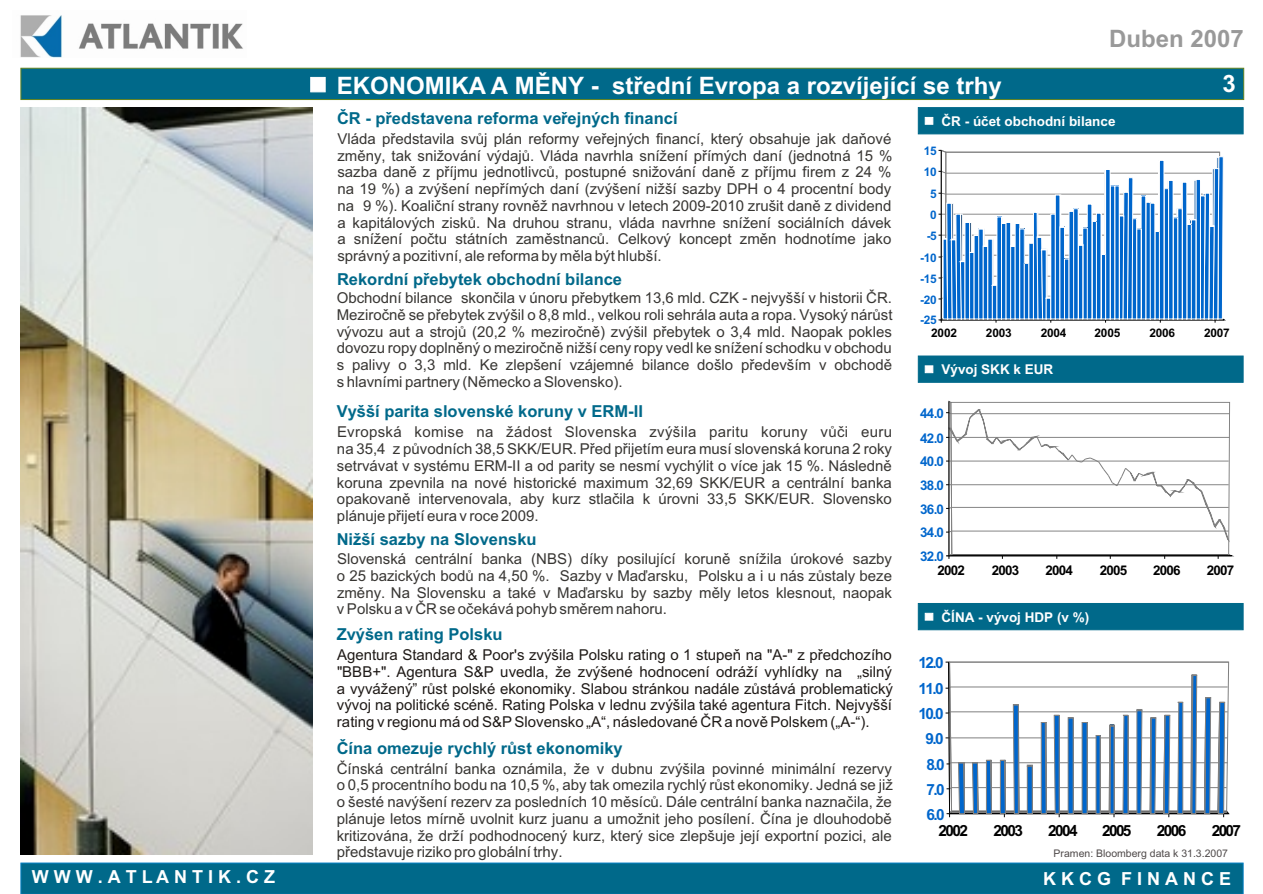
<style>
.page{position:relative;width:1263px;height:894px;background:#fff}
.page>*{position:absolute;margin:0;border:0;box-sizing:border-box;transform-origin:0 0}
.t1{font:700 24px "Arial";color:#fff}
.t2{font:700 24px "Arial";color:#999}
.t3{font:700 18px "Arial";color:#fff}
.t4{font:700 16.5px "Arial";color:#00698a}
.t5{font:700 15.45px "Arial";letter-spacing:-.105em;color:#000}
.t6{font:700 15.45px "Arial";color:#06c}
.t7{font:15px/16.8px "Arial";color:#383633;text-align:justify}
.t8{font:15px/16.8px "Arial";color:#1f1a17;text-align:justify}
.t9{font:700 13.5px "Arial";color:#fff}
.t10{font:700 13.35px "Arial";letter-spacing:-.055em;color:#06c}
.t11{font:700 13.35px "Arial";letter-spacing:-.055em;color:#000}
.t12{font:700 11.85px "Arial";letter-spacing:-.015em;color:#000}
.t13{font:700 11.85px "Arial";letter-spacing:-.025em;color:#06c}
.t14{font:10.5px "Arial";color:#4f4a4a}
</style>
<div class="page">
<div style="left:21px;top:863px;width:1222px;height:31px;background:#00698a;border:1px solid #007dc2"></div>
<div style="left:21px;top:68px;width:1223px;height:32px;background:#00698a;border:1px solid #618221"></div>
<div style="left:311px;top:77px;width:14px;height:15px;background:#fff;border:1px solid #fff"></div>
<img style="left:20px;top:107px;width:292px;height:748px">
<div style="left:918px;top:107px;width:325px;height:27px;background:#00698a;border:1px solid #00698a"></div>
<div style="left:925px;top:117px;width:8px;height:7px;background:#fff;border:1px solid #fff"></div>
<div style="left:918px;top:356px;width:325px;height:26px;background:#00698a"></div>
<div style="left:925px;top:366px;width:8px;height:7px;background:#fff;border:1px solid #fff"></div>
<div style="left:918px;top:603px;width:325px;height:27px;background:#00698a;border:1px solid #00698a"></div>
<div style="left:925px;top:613px;width:8px;height:7px;background:#fff;border:1px solid #fff"></div>
<svg style="left:939px;top:150px;width:286px;height:173px"></svg>
<svg style="left:946px;top:401px;width:287px;height:158px"></svg>
<svg style="left:946px;top:662px;width:283px;height:155px"></svg>
<img style="left:20px;top:15px;width:223px;height:42px">
<p class="t3" style="left:32px;top:870px;width:245px">W W W . A T L A N T I K . C Z</p>
<h1 class="t2" style="left:1109px;top:30px;width:136px">Duben 2007</h1>
<h1 class="t1" style="left:1223px;top:74px;width:15px">3</h1>
<h1 class="t1" style="left:337px;top:76px;width:667px">EKONOMIKA A MÌNY - støední Evropa a rozvíjející se trhy</h1>
<p class="t7" style="left:337px;top:132px;width:557px">Vláda pøedstavila svùj plán reformy veøejných financí, který obsahuje jak daòové zmìny, tak snižování výdajù. Vláda navrhla snížení pøímých daní (jednotná 15 % sazba danì z pøíjmu jednotlivcù, postupné snižování danì z pøíjmu firem z 24 % na 19 %) a zvýšení nepøímých daní (zvýšení nižší sazby DPH o 4 procentní body na 9 %). Koalièní strany rovnìž navrhnou v letech 2009-2010 zrušit danì z dividend a kapitálových ziskù. Na druhou stranu, vláda navrhne snížení sociálních dávek a snížení poètu státních zamìstnancù. Celkový koncept zmìn hodnotíme jako správný a pozitivní, ale reforma by mìla být hlubší.</p>
<p class="t7" style="left:337px;top:291px;width:557px">Obchodní bilance skonèila v únoru pøebytkem 13,6 mld. CZK - nejvyšší v historii ÈR.<br>Meziroènì se pøebytek zvýšil o 8,8 mld., velkou roli sehrála auta a ropa. Vysoký nárùst vývozu aut a strojù (20,2 % meziroènì) zvýšil pøebytek o 3,4 mld. Naopak pokles dovozu ropy doplnìný o meziroènì nižší ceny ropy vedl ke snížení schodku v obchodu s palivy o 3,3 mld. Ke zlepšení vzájemné bilance došlo pøedevším v obchodì s hlavními partnery (Nìmecko a Slovensko).</p>
<p class="t7" style="left:337px;top:425px;width:557px">Evropská komise na žádost Slovenska zvýšila paritu koruny vùèi euru na 35,4 z pùvodních 38,5 SKK/EUR. Pøed pøijetím eura musí slovenská koruna 2 roky setrvávat v systému ERM-II a od parity se nesmí vychýlit o více jak 15 %. Následnì koruna zpevnila na nové historické maximum 32,69 SKK/EUR a centrální banka opakovanì intervenovala, aby kurz stlaèila k úrovni 33,5 SKK/EUR. Slovensko plánuje pøijetí eura v roce 2009.</p>
<p class="t7" style="left:337px;top:552px;width:557px">Slovenská centrální banka (NBS) díky posilující korunì snížila úrokové sazby o 25 bazických bodù na 4,50 %. Sazby v Maïarsku, Polsku a i u nás zùstaly beze zmìny. Na Slovensku a také v Maïarsku by sazby mìly letos klesnout, naopak v Polsku a v ÈR se oèekává pohyb smìrem nahoru.</p>
<p class="t4" style="left:337px;top:112px;width:342px">ÈR - pøedstavena reforma veøejných financí</p>
<p class="t9" style="left:942px;top:116px;width:176px">ÈR - úèet obchodní bilance</p>
<p class="t13" style="left:924px;top:146px;width:14px">15</p>
<p class="t13" style="left:924px;top:167px;width:14px">10</p>
<p class="t13" style="left:930px;top:189px;width:8px">5</p>
<p class="t13" style="left:930px;top:210px;width:8px">0</p>
<p class="t13" style="left:927px;top:231px;width:12px">-5</p>
<p class="t13" style="left:920px;top:253px;width:18px">-10</p>
<p class="t4" style="left:337px;top:273px;width:287px">Rekordní pøebytek obchodní bilance</p>
<p class="t13" style="left:920px;top:274px;width:18px">-15</p>
<p class="t13" style="left:920px;top:295px;width:18px">-20</p>
<p class="t13" style="left:920px;top:316px;width:18px">-25</p>
<p class="t12" style="left:931px;top:329px;width:27px">2002</p>
<p class="t12" style="left:986px;top:329px;width:27px">2003</p>
<p class="t12" style="left:1041px;top:329px;width:27px">2004</p>
<p class="t12" style="left:1095px;top:329px;width:27px">2005</p>
<p class="t12" style="left:1149px;top:329px;width:27px">2006</p>
<p class="t12" style="left:1204px;top:329px;width:27px">2007</p>
<p class="t9" style="left:942px;top:364px;width:113px">Vývoj SKK k EUR</p>
<p class="t4" style="left:337px;top:405px;width:308px">Vyšší parita slovenské koruny v ERM-II</p>
<p class="t10" style="left:920px;top:408px;width:25px">44.0</p>
<p class="t10" style="left:920px;top:433px;width:25px">42.0</p>
<p class="t10" style="left:920px;top:456px;width:25px">40.0</p>
<p class="t10" style="left:920px;top:480px;width:25px">38.0</p>
<p class="t10" style="left:920px;top:504px;width:25px">36.0</p>
<p class="t10" style="left:920px;top:528px;width:25px">34.0</p>
<p class="t4" style="left:337px;top:533px;width:201px">Nižší sazby na Slovensku</p>
<p class="t10" style="left:920px;top:551px;width:25px">32.0</p>
<p class="t11" style="left:937px;top:566px;width:29px">2002</p>
<p class="t11" style="left:992px;top:566px;width:29px">2003</p>
<p class="t11" style="left:1045px;top:566px;width:29px">2004</p>
<p class="t11" style="left:1100px;top:566px;width:29px">2005</p>
<p class="t11" style="left:1153px;top:566px;width:29px">2006</p>
<p class="t11" style="left:1207px;top:566px;width:29px">2007</p>
<p class="t9" style="left:942px;top:612px;width:149px">ÈÍNA - vývoj HDP (v %)</p>
<p class="t4" style="left:337px;top:628px;width:167px">Zvýšen rating Polsku</p>
<p class="t8" style="left:337px;top:648px;width:558px">Agentura Standard &amp; Poor's zvýšila Polsku rating o 1 stupeò na "A-" z pøedchozího "BBB+". Agentura S&amp;P uvedla, že zvýšené hodnocení odráží vyhlídky na „silný a vyvážený” rùst polské ekonomiky. Slabou stránkou nadále zùstává problematický vývoj na politické scénì. Rating Polska v lednu zvýšila také agentura Fitch. Nejvyšší rating v regionu má od S&amp;P Slovensko „A“, následované ÈR a novì Polskem („A-“).</p>
<p class="t4" style="left:337px;top:742px;width:288px">Èína omezuje rychlý rùst ekonomiky</p>
<p class="t7" style="left:337px;top:761px;width:558px">Èínská centrální banka oznámila, že v dubnu zvýšila povinné minimální rezervy o 0,5 procentního bodu na 10,5 %, aby tak omezila rychlý rùst ekonomiky. Jedná se již o šesté navýšení rezerv za posledních 10 mìsícù. Dále centrální banka naznaèila, že plánuje letos mírnì uvolnit kurz juanu a umožnit jeho posílení. Èína je dlouhodobì kritizována, že drží podhodnocený kurz, který sice zlepšuje její exportní pozici, ale pøedstavuje riziko pro globální trhy.</p>
<p class="t6" style="left:919px;top:657px;width:27px">12.0</p>
<p class="t6" style="left:919px;top:683px;width:27px">11.0</p>
<p class="t6" style="left:919px;top:708px;width:27px">10.0</p>
<p class="t6" style="left:926px;top:733px;width:20px">9.0</p>
<p class="t6" style="left:927px;top:759px;width:20px">8.0</p>
<p class="t6" style="left:927px;top:783px;width:20px">7.0</p>
<p class="t6" style="left:927px;top:808px;width:20px">6.0</p>
<p class="t5" style="left:939px;top:825px;width:31px">2002</p>
<p class="t5" style="left:993px;top:825px;width:31px">2003</p>
<p class="t5" style="left:1048px;top:825px;width:31px">2004</p>
<p class="t5" style="left:1102px;top:825px;width:31px">2005</p>
<p class="t5" style="left:1157px;top:825px;width:31px">2006</p>
<p class="t5" style="left:1212px;top:825px;width:31px">2007</p>
<p class="t14" style="left:1054px;top:850px;width:176px">Pramen: Bloomberg data k 31.3.2007</p>
<p class="t3" style="left:1043px;top:872px;width:190px">K K C G F I N A N C E</p>
</div>
